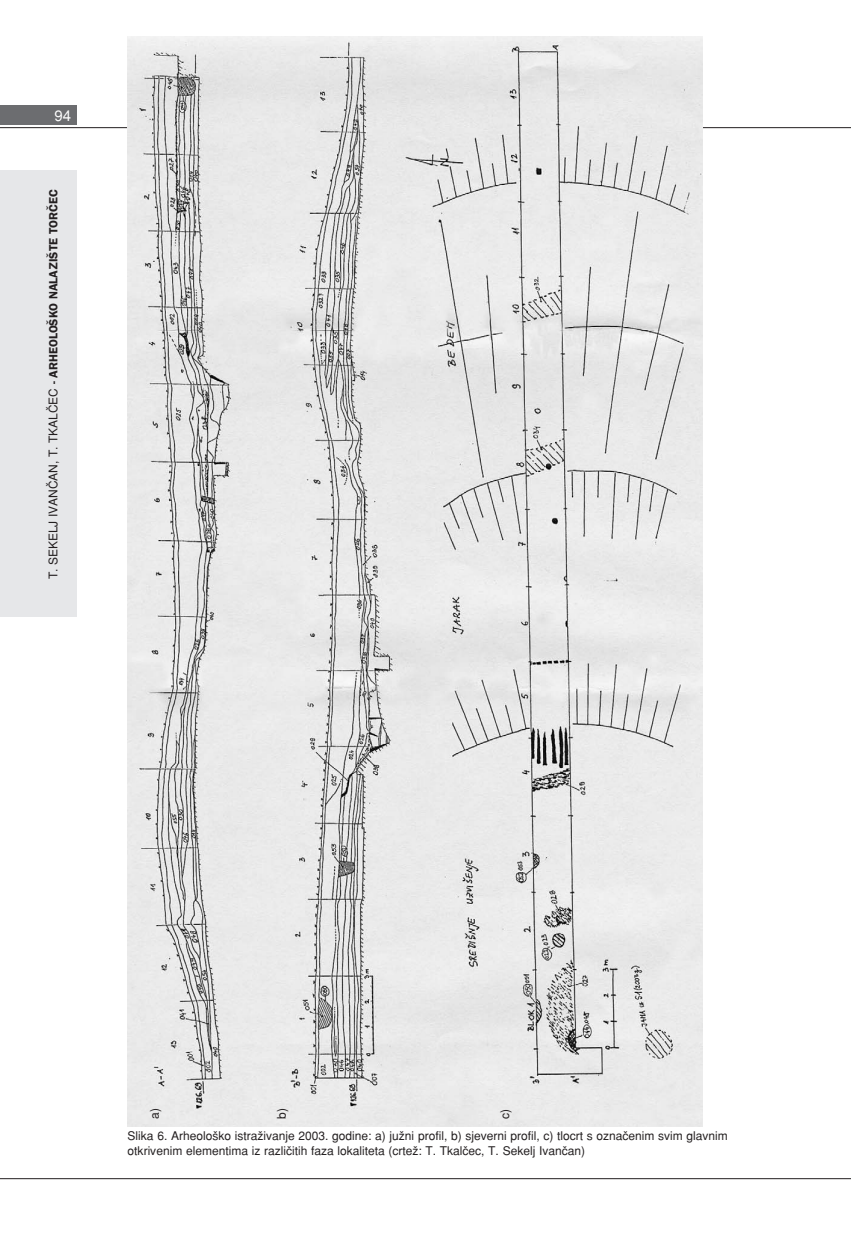
<style>
.page{position:relative;width:851px;height:1234px;background:#fff}
.page>*{position:absolute;margin:0;border:0;box-sizing:border-box;transform-origin:0 0}
.t1{font:500 15px "MER Helvetica";color:#fff}
.t2{font:500 12px/14.4px "MER Helvetica";color:#231f20}
.t3{font:700 12px "MER Franklin Gothic";letter-spacing:-.005em;color:#231f20}
.s1{font-family:"MER Helvetica";font-weight:500}
</style>
<div class="page">
<div style="left:0;top:105px;width:77px;height:19px;background:#6c6d70"></div>
<hr style="left:0;top:127px;width:850px;height:1px;background:#231f20">
<hr style="left:0;top:1177px;width:850px;height:1px;background:#231f20">
<div style="left:0;top:170px;width:77px;height:447px;background:#e6e7e9"></div>
<img style="left:128px;top:36px;width:574px;height:1090px">
<p class="t1" style="left:55px;top:110px;width:18px">94</p>
<p class="t3" style="left:49px;top:579px;width:391px;rotate:-90deg"><span class="s1">T. SEKELJ IVANČAN, T. TKALČEC</span> - ARHEOLOŠKO NALAZIŠTE TORČEC</p>
<p class="t2" style="left:148px;top:1118px;width:12px;rotate:-90deg">a)</p>
<p class="t2" style="left:275px;top:1118px;width:12px;rotate:-90deg">b)</p>
<p class="t2" style="left:498px;top:1118px;width:11px;rotate:-90deg">c)</p>
<p class="t2" style="left:128px;top:1129px;width:601px">Slika 6. Arheološko istraživanje 2003. godine: a) južni profil, b) sjeverni profil, c) tlocrt s označenim svim glavnim otkrivenim elementima iz različitih faza lokaliteta (crtež: T. Tkalčec, T. Sekelj Ivančan)</p>
</div>
